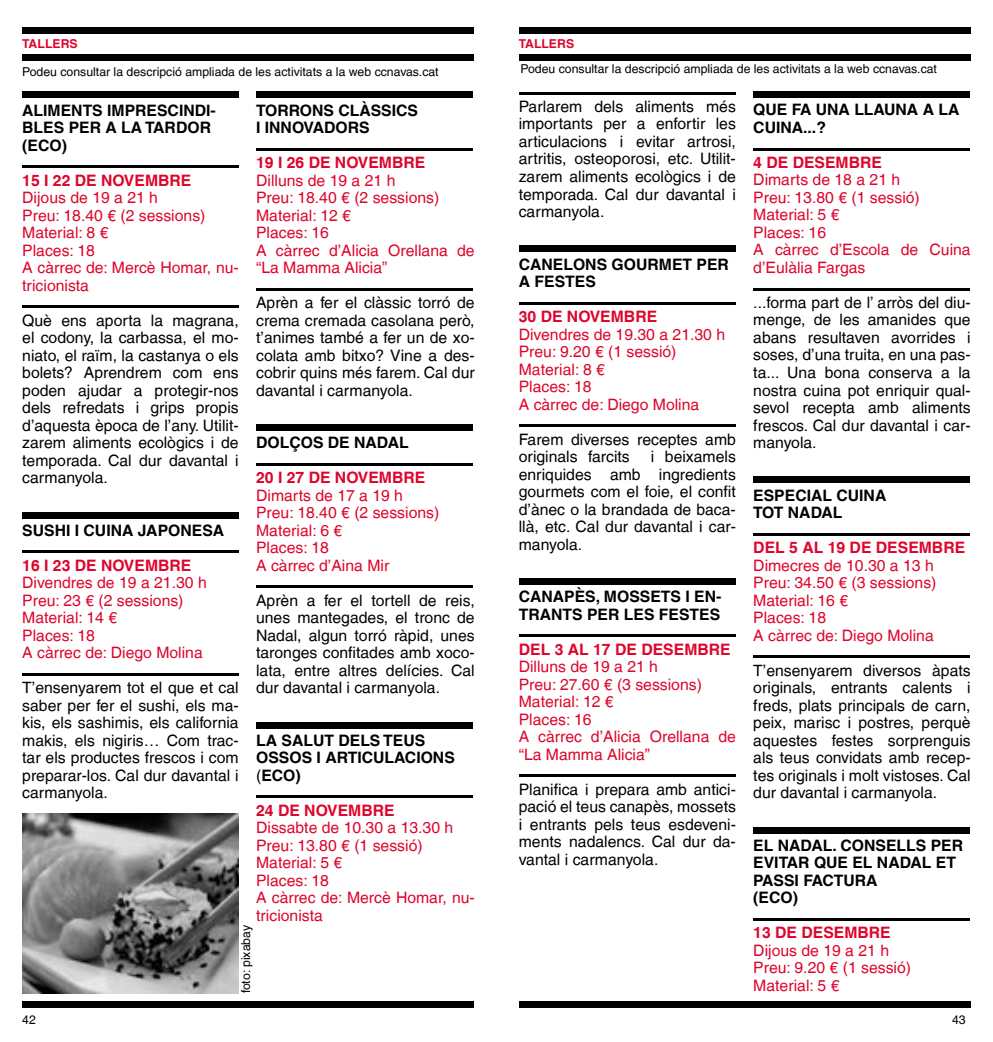
<style>
.page{position:relative;width:993px;height:1042px;background:#fff}
.page>*{position:absolute;margin:0;border:0;box-sizing:border-box;transform-origin:0 0}
.t1{font:15.75px/17.5px "Helvetica LT";color:#000;text-align:justify}
.t2{font:15.75px/17.5px "Helvetica LT";color:#dd052b}
.t3{font:700 15.75px/17.5px "Helvetica LT";color:#000}
.t4{font:700 15.75px "Helvetica LT";color:#dd052b}
.t5{font:12.25px "Helvetica LT";color:#000}
.t6{font:700 12.25px "Helvetica LT";color:#dd052b}
.s1{font-weight:400}
</style>
<div class="page">
<div style="left:22px;top:1001px;width:452px;height:7px;background:#000"></div>
<div style="left:518px;top:1001px;width:452px;height:7px;background:#000"></div>
<div style="left:22px;top:92px;width:217px;height:6px;background:#000"></div>
<hr style="left:22px;top:165px;width:217px;height:3px;background:#000">
<hr style="left:22px;top:305px;width:217px;height:3px;background:#000">
<div style="left:22px;top:512px;width:217px;height:6px;background:#000"></div>
<hr style="left:22px;top:550px;width:217px;height:3px;background:#000">
<hr style="left:22px;top:673px;width:217px;height:2px;background:#000">
<div style="left:256px;top:92px;width:216px;height:6px;background:#000"></div>
<hr style="left:256px;top:148px;width:216px;height:2px;background:#000">
<hr style="left:256px;top:288px;width:216px;height:2px;background:#000">
<div style="left:256px;top:424px;width:216px;height:6px;background:#000"></div>
<hr style="left:256px;top:463px;width:216px;height:2px;background:#000">
<hr style="left:256px;top:585px;width:216px;height:3px;background:#000">
<div style="left:256px;top:722px;width:216px;height:6px;background:#000"></div>
<hr style="left:256px;top:795px;width:216px;height:3px;background:#000">
<hr style="left:518px;top:92px;width:217px;height:2px;background:#000">
<div style="left:518px;top:246px;width:217px;height:6px;background:#000"></div>
<hr style="left:518px;top:302px;width:217px;height:2px;background:#000">
<hr style="left:518px;top:424px;width:217px;height:3px;background:#000">
<div style="left:518px;top:578px;width:217px;height:6px;background:#000"></div>
<hr style="left:518px;top:634px;width:217px;height:3px;background:#000">
<hr style="left:518px;top:774px;width:217px;height:3px;background:#000">
<div style="left:753px;top:92px;width:216px;height:6px;background:#000"></div>
<hr style="left:753px;top:148px;width:216px;height:2px;background:#000">
<hr style="left:753px;top:288px;width:216px;height:2px;background:#000">
<div style="left:753px;top:477px;width:216px;height:6px;background:#000"></div>
<hr style="left:753px;top:533px;width:216px;height:2px;background:#000">
<hr style="left:753px;top:655px;width:216px;height:3px;background:#000">
<div style="left:753px;top:827px;width:216px;height:6px;background:#000"></div>
<hr style="left:753px;top:918px;width:216px;height:2px;background:#000">
<div style="left:22px;top:27px;width:452px;height:6px;background:#000"></div>
<div style="left:22px;top:54px;width:452px;height:6px;background:#000"></div>
<div style="left:518px;top:27px;width:452px;height:6px;background:#000"></div>
<div style="left:518px;top:54px;width:452px;height:6px;background:#000"></div>
<img style="left:22px;top:813px;width:217px;height:180px">
<p class="t6" style="left:22px;top:36px;width:57px">TALLERS</p>
<p class="t5" style="left:22px;top:64px;width:418px">Podeu consultar la descripció ampliada de les activitats a la web ccnavas.cat</p>
<p class="t5" style="left:520px;top:62px;width:418px">Podeu consultar la descripció ampliada de les activitats a la web ccnavas.cat</p>
<p class="t6" style="left:518px;top:36px;width:57px">TALLERS</p>
<p class="t3" style="left:22px;top:101px;width:195px">ALIMENTS IMPRESCINDI-<br>BLES PER A LA TARDOR (ECO)</p>
<p class="t4" style="left:22px;top:170px;width:171px">15 I 22 DE NOVEMBRE</p>
<p class="t2" style="left:22px;top:189px;width:218px">Dijous de 19 a 21 h<br>Preu: 18.40 € (2 sessions)<br>Material: 8 €<br>Places: 18<br>A càrrec de: Mercè Homar, nu&shy;tricionista</p>
<p class="t1" style="left:22px;top:311px;width:218px">Què ens aporta la magrana, el codony, la carbassa, el mo&shy;niato, el raïm, la castanya o els bolets? Aprendrem com ens poden ajudar a protegir-nos dels refredats i grips propis d’aquesta època de l’any. Utilit&shy;zarem aliments ecològics i de temporada. Cal dur davantal i carmanyola.</p>
<p class="t3" style="left:22px;top:521px;width:203px">SUSHI I CUINA JAPONESA</p>
<p class="t4" style="left:22px;top:555px;width:171px">16 I 23 DE NOVEMBRE</p>
<p class="t2" style="left:22px;top:574px;width:186px">Divendres de 19 a 21.30 h<br>Preu: 23 € (2 sessions)<br>Material: 14 €<br>Places: 18<br>A càrrec de: Diego Molina</p>
<p class="t1" style="left:22px;top:679px;width:218px">T’ensenyarem tot el que et cal saber per fer el sushi, els ma&shy;kis, els sashimis, els california makis, els nigiris… Com trac&shy;tar els productes frescos i com preparar-los. Cal dur davantal i carmanyola.</p>
<p class="t3" style="left:256px;top:101px;width:163px">TORRONS CLÀSSICS<br>I INNOVADORS</p>
<p class="t4" style="left:256px;top:153px;width:171px">19 I 26 DE NOVEMBRE</p>
<p class="t2" style="left:256px;top:171px;width:220px">Dilluns de 19 a 21 h<br>Preu: 18.40 € (2 sessions)<br>Material: 12 €<br>Places: 16<br>A càrrec d’Alicia Orellana de “La Mamma Alicia”</p>
<p class="t1" style="left:256px;top:294px;width:220px">Aprèn a fer el clàssic torró de crema cremada casolana però, t’animes també a fer un de xo&shy;colata amb bitxo? Vine a des&shy;cobrir quins més farem. Cal dur davantal i carmanyola.</p>
<p class="t3" style="left:256px;top:433px;width:154px">DOLÇOS DE NADAL</p>
<p class="t4" style="left:256px;top:468px;width:171px">20 I 27 DE NOVEMBRE</p>
<p class="t2" style="left:256px;top:486px;width:185px">Dimarts de 17 a 19 h<br>Preu: 18.40 € (2 sessions)<br>Material: 6 €<br>Places: 18<br>A càrrec d’Aina Mir</p>
<p class="t1" style="left:256px;top:591px;width:220px">Aprèn a fer el tortell de reis, unes mantegades, el tronc de Nadal, algun torró ràpid, unes taronges confitades amb xoco&shy;lata, entre altres delícies. Cal dur davantal i carmanyola.</p>
<p class="t3" style="left:256px;top:731px;width:200px">LA SALUT DELS TEUS<br>OSSOS I ARTICULACIONS <span class="s1">(</span>ECO)</p>
<p class="t4" style="left:256px;top:800px;width:140px">24 DE NOVEMBRE</p>
<p class="t2" style="left:256px;top:819px;width:220px">Dissabte de 10.30 a 13.30 h<br>Preu: 13.80 € (1 sessió)<br>Material: 5 €<br>Places: 18<br>A càrrec de: Mercè Homar, nu&shy;tricionista</p>
<p class="t5" style="left:239px;top:993px;width:70px;rotate:-90deg">foto: pixabay</p>
<p class="t1" style="left:518px;top:98px;width:218px">Parlarem dels aliments més importants per a enfortir les articulacions i evitar artrosi, artritis, osteoporosi, etc. Utilit&shy;zarem aliments ecològics i de temporada. Cal dur davantal i carmanyola.</p>
<p class="t3" style="left:518px;top:255px;width:212px">CANELONS GOURMET PER<br>A FESTES</p>
<p class="t4" style="left:518px;top:307px;width:140px">30 DE NOVEMBRE</p>
<p class="t2" style="left:518px;top:325px;width:208px">Divendres de 19.30 a 21.30 h<br>Preu: 9.20 € (1 sessió)<br>Material: 8 €<br>Places: 18<br>A càrrec de: Diego Molina</p>
<p class="t1" style="left:518px;top:430px;width:218px">Farem diverses receptes amb originals farcits</p>
<p class="t1" style="left:518px;top:448px;width:218px;text-indent:132px">i beixamels enriquides amb ingredients gourmets com el foie, el confit d’ànec o la brandada de baca&shy;llà, etc. Cal dur davantal i car&shy;manyola.</p>
<p class="t3" style="left:518px;top:587px;width:204px">CANAPÈS, MOSSETS I EN-<br>TRANTS PER LES FESTES</p>
<p class="t4" style="left:518px;top:639px;width:213px">DEL 3 AL 17 DE DESEMBRE</p>
<p class="t2" style="left:518px;top:658px;width:218px">Dilluns de 19 a 21 h<br>Preu: 27.60 € (3 sessions)<br>Material: 12 €<br>Places: 16<br>A càrrec d’Alicia Orellana de “La Mamma Alicia”</p>
<p class="t1" style="left:518px;top:780px;width:218px">Planifica i prepara amb antici&shy;pació el teus canapès, mossets i entrants pels teus esdeveni&shy;ments nadalencs. Cal dur da&shy;vantal i carmanyola.</p>
<p class="t3" style="left:753px;top:101px;width:208px">QUE FA UNA LLAUNA A LA<br>CUINA...?</p>
<p class="t4" style="left:753px;top:153px;width:130px">4 DE DESEMBRE</p>
<p class="t2" style="left:753px;top:171px;width:219px">Dimarts de 18 a 21 h<br>Preu: 13.80 € (1 sessió)<br>Material: 5 €<br>Places: 16<br>A càrrec d’Escola de Cuina d’Eulàlia Fargas</p>
<p class="t1" style="left:753px;top:294px;width:219px">...forma part de l’ arròs del diu&shy;menge, de les amanides que abans resultaven avorrides i soses, d’una truita, en una pas&shy;ta... Una bona conserva a la nostra cuina pot enriquir qual&shy;sevol recepta amb aliments frescos. Cal dur davantal i car&shy;manyola.</p>
<p class="t3" style="left:753px;top:486px;width:135px">ESPECIAL CUINA<br>TOT NADAL</p>
<p class="t4" style="left:753px;top:538px;width:213px">DEL 5 AL 19 DE DESEMBRE</p>
<p class="t2" style="left:753px;top:556px;width:185px">Dimecres de 10.30 a 13 h<br>Preu: 34.50 € (3 sessions)<br>Material: 16 €<br>Places: 18<br>A càrrec de: Diego Molina</p>
<p class="t1" style="left:753px;top:661px;width:219px">T’ensenyarem diversos àpats originals, entrants calents i freds, plats principals de carn, peix, marisc i postres, perquè aquestes festes sorprenguis als teus convidats amb recep&shy;tes originals i molt vistoses. Cal dur davantal i carmanyola.</p>
<p class="t3" style="left:753px;top:836px;width:211px">EL NADAL. CONSELLS PER<br>EVITAR QUE EL NADAL ET<br>PASSI FACTURA<br>(ECO)</p>
<p class="t4" style="left:753px;top:923px;width:139px">13 DE DESEMBRE</p>
<p class="t2" style="left:753px;top:941px;width:159px">Dijous de 19 a 21 h<br>Preu: 9.20 € (1 sessió)<br>Material: 5 €</p>
<p class="t5" style="left:22px;top:1012px;width:15px">42</p>
<p class="t5" style="left:951px;top:1012px;width:15px">43</p>
</div>
